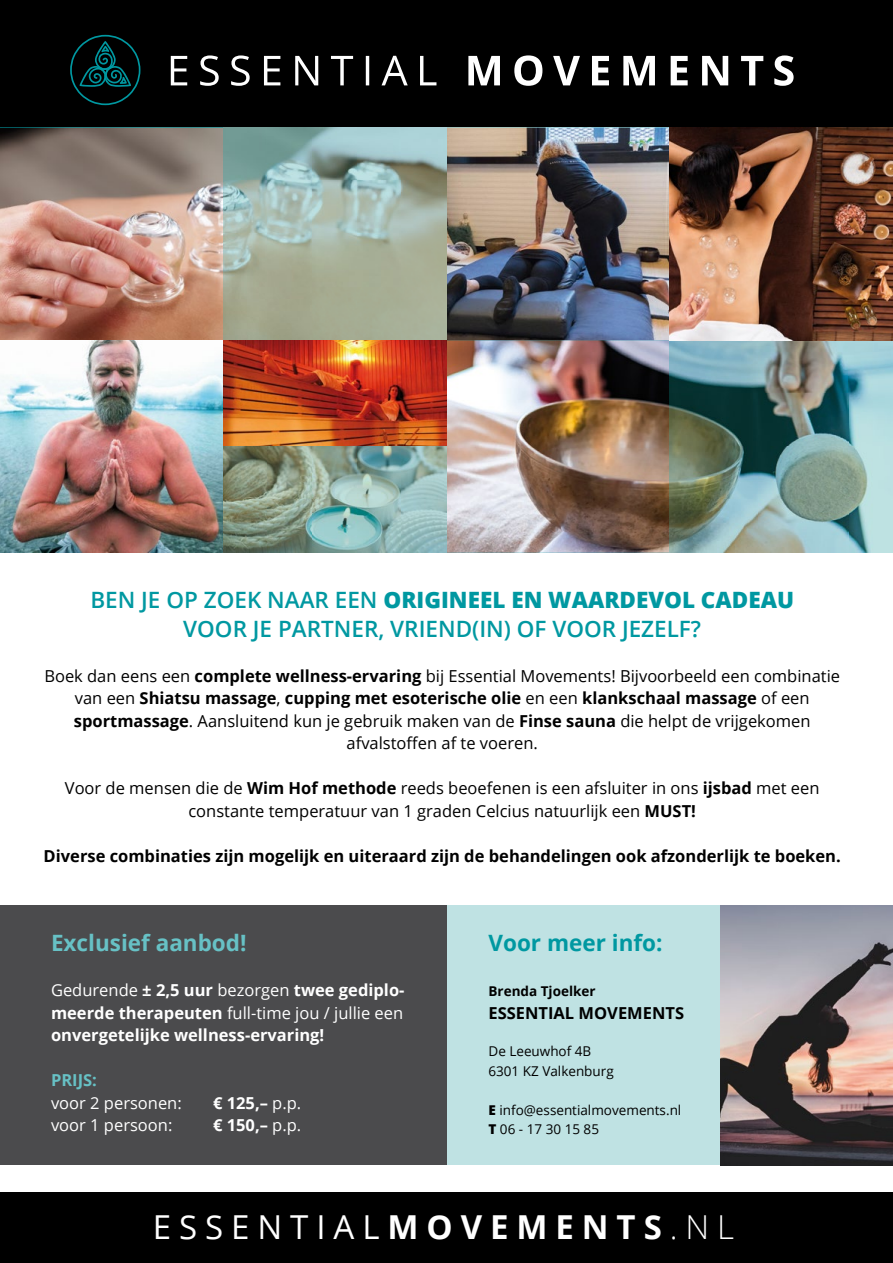
<style>
.page{position:relative;width:893px;height:1263px;background:#fff}
.page>*{position:absolute;margin:0;border:0;box-sizing:border-box;transform-origin:0 0}
.t1{font:33px "Open Sans";letter-spacing:.24em;color:#fff}
.t2{font:600 22.5px/28.5px "Open Sans";color:#0098a1;text-align:center}
.t3{font:700 22.5px "Open Sans";color:#67c1c5}
.t4{font:700 22.5px "Open Sans";color:#0098a1}
.t5{font:16.5px/22.5px "Open Sans";color:#000;text-align:center}
.t6{font:700 16.5px/22.5px "Open Sans";color:#fff;text-align:justify}
.t7{font:700 16.5px "Open Sans";color:#000}
.t8{font:16.5px "Open Sans";color:#fff}
.t9{font:700 16.5px "Open Sans";color:#67c1c5}
.t10{font:13.5px/19.5px "Open Sans";color:#000}
.t11{font:700 13.5px "Open Sans";color:#000}
.s1{font-weight:800}
.s2{font-weight:700}
.s3{font-weight:400}
.s4{font-weight:300}
</style>
<div class="page">
<div style="left:0;top:0;width:893px;height:128px;background:#000"></div>
<div style="left:0;top:1193px;width:893px;height:70px;background:#000"></div>
<svg style="left:171px;top:55px;width:623px;height:31px"></svg>
<svg style="left:70px;top:35px;width:70px;height:70px"></svg>
<div style="left:446px;top:906px;width:447px;height:259px;background:#bfe2e3"></div>
<div style="left:0;top:906px;width:446px;height:259px;background:#4b4b4d"></div>
<img style="left:0;top:128px;width:223px;height:212px">
<img style="left:446px;top:340px;width:223px;height:213px">
<img style="left:0;top:340px;width:223px;height:213px">
<img style="left:446px;top:128px;width:224px;height:212px">
<img style="left:223px;top:128px;width:223px;height:212px">
<img style="left:669px;top:340px;width:224px;height:213px">
<img style="left:223px;top:446px;width:223px;height:107px">
<img style="left:223px;top:340px;width:223px;height:106px">
<img style="left:670px;top:128px;width:223px;height:212px">
<img style="left:720px;top:906px;width:173px;height:259px">
<h2 class="t2" style="left:90px;top:585px;width:705px">BEN JE OP ZOEK NAAR EEN <span class="s1">ORIGINEEL EN WAARDEVOL CADEAU<br></span>VOOR JE PARTNER, VRIEND(IN) OF VOOR JEZELF?</h2>
<p class="t5" style="left:44px;top:664px;width:797px">Boek dan eens een <span class="s2">complete wellness-ervaring</span> bij Essential Movements! Bijvoorbeeld een combinatie van een <span class="s2">Shiatsu massage</span>, <span class="s2">cupping met esoterische olie</span> en een <span class="s2">klankschaal massage</span> of een <span class="s2">sportmassage</span>. Aansluitend kun je gebruik maken van de <span class="s2">Finse sauna</span> die helpt de vrijgekomen afvalstoffen af te voeren.</p>
<p class="t5" style="left:65px;top:777px;width:756px">Voor de mensen die de <span class="s2">Wim Hof methode</span> reeds beoefenen is een afsluiter in ons <span class="s2">ijsbad</span> met een constante temperatuur van 1 graden Celcius natuurlijk een <span class="s2">MUST!</span></p>
<p class="t7" style="left:44px;top:844px;width:799px">Diverse combinaties zijn mogelijk en uiteraard zijn de behandelingen ook afzonderlijk te boeken.</p>
<h2 class="t3" style="left:51px;top:927px;width:197px">Exclusief aanbod!</h2>
<p class="t6" style="left:51px;top:979px;width:355px"><span class="s3">Gedurende</span> ± 2,5 uur <span class="s3">bezorgen</span> twee gediplo&shy;meerde therapeuten <span class="s3">full-time jou / jullie een </span>onvergetelijke wellness-ervaring!</p>
<p class="t9" style="left:51px;top:1069px;width:47px">PRIJS:</p>
<p class="t8" style="left:51px;top:1091px;width:132px">voor 2 personen:</p>
<p class="t6" style="left:213px;top:1091px;width:90px">€ 125,– <span class="s3">p.p.</span></p>
<p class="t8" style="left:51px;top:1114px;width:123px">voor 1 persoon:</p>
<p class="t6" style="left:213px;top:1114px;width:90px">€ 150,– <span class="s3">p.p.</span></p>
<h2 class="t4" style="left:488px;top:927px;width:175px">Voor meer info:</h2>
<p class="t11" style="left:488px;top:982px;width:109px">Brenda Tjoelker</p>
<p class="t7" style="left:488px;top:1001px;width:197px">ESSENTIAL MOVEMENTS</p>
<p class="t10" style="left:488px;top:1041px;width:127px">De Leeuwhof 4B<br>6301 KZ Valkenburg</p>
<p class="t10" style="left:488px;top:1100px;width:194px"><span class="s1">E</span> info@essentialmovements.nl<br><span class="s1">T</span> 06 - 17 30 15 85</p>
<h1 class="t1" style="left:153px;top:1205px;width:583px">ESSENTIAL<span class="s2">MOVEMENTS</span><span class="s4">.NL</span></h1>
</div>
